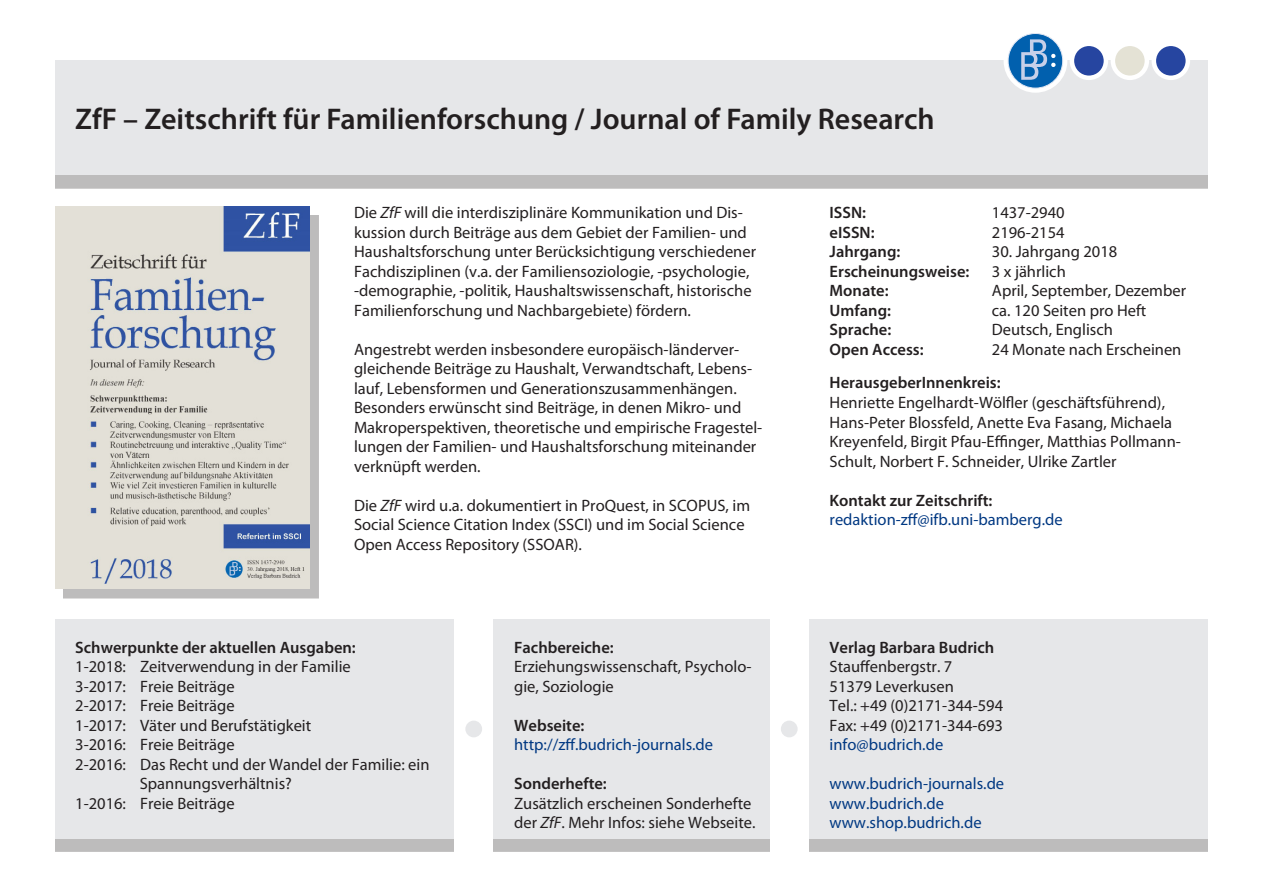
<style>
.page{position:relative;width:1263px;height:893px;background:#fff}
.page>*{position:absolute;margin:0;border:0;box-sizing:border-box;transform-origin:0 0}
.bibliografie{font:600 30px "Myriad Pro";color:#231f20}
.t1{font:16.5px/19.5px "Myriad Pro";color:#231f20}
.fließtext{font:600 16.5px "Myriad Pro";color:#231f20}
.t2{font:16.5px "Myriad Pro";color:#003882}
.s1{font-style:italic}
</style>
<div class="page">
<div style="left:0;top:73px;width:1263px;height:115px;background:#bdbcbc"></div>
<div style="left:0;top:60px;width:1263px;height:115px;background:#e6e7e9"></div>
<div style="left:63px;top:215px;width:255px;height:383px;background:#231f20;opacity:.3"></div>
<img style="left:55px;top:206px;width:254px;height:383px">
<div style="left:1113px;top:44px;width:34px;height:34px;background:#e4e2d5;border-radius:50%"></div>
<div style="left:1110px;top:42px;width:39px;height:38px;border:4px solid #fff;border-radius:50%"></div>
<svg style="left:1072px;top:44px;width:34px;height:34px"></svg>
<div style="left:1070px;top:42px;width:38px;height:38px;border:4px solid #fff;border-radius:50%"></div>
<div style="left:54px;top:632px;width:1155px;height:220px;background:#bdbcbc"></div>
<div style="left:54px;top:619px;width:1155px;height:220px;background:#e6e7e9"></div>
<svg style="left:1154px;top:44px;width:34px;height:34px"></svg>
<div style="left:1151px;top:42px;width:39px;height:38px;border:4px solid #fff;border-radius:50%"></div>
<div style="left:770px;top:589px;width:38px;height:304px;background:#fff"></div>
<div style="left:455px;top:589px;width:38px;height:304px;background:#fff"></div>
<div style="left:0;top:0;width:54px;height:893px;background:#fff"></div>
<div style="left:1003px;top:29px;width:64px;height:64px;background:#fff;border-radius:50%"></div>
<div style="left:1209px;top:0;width:54px;height:893px;background:#fff"></div>
<div style="left:1008px;top:33px;width:55px;height:55px;background:#0160ae;border-radius:50%"></div>
<div style="left:1008px;top:33px;width:55px;height:55px;border:1px solid #e0e6f3;border-radius:50%"></div>
<svg style="left:1021px;top:39px;width:34px;height:41px"></svg>
<div style="left:465px;top:721px;width:17px;height:16px;background:#e6e7e9;border-radius:50%"></div>
<div style="left:781px;top:721px;width:17px;height:16px;background:#e6e7e9;border-radius:50%"></div>
<p class="bibliografie" style="left:75px;top:100px;width:861px">ZfF – Zeitschrift für Familienforschung / Journal of Family Research</p>
<p class="t1" style="left:354px;top:203px;width:404px">Die <span class="s1">ZfF</span> will die interdisziplinäre Kommunikation und Dis&shy;kussion durch Beiträge aus dem Gebiet der Familien- und Haushaltsforschung unter Berücksichtigung verschiedener Fachdisziplinen (v.a. der Familiensoziologie, -psychologie, -demographie, -politik, Haushaltswissenschaft, historische Familienforschung und Nachbargebiete) fördern.</p>
<p class="t1" style="left:354px;top:339px;width:410px">Angestrebt werden insbesondere europäisch-länderver&shy;gleichende Beiträge zu Haushalt, Verwandtschaft, Lebens&shy;lauf, Lebensformen und Generationszusammenhängen.<br>Besonders erwünscht sind Beiträge, in denen Mikro- und Makroperspektiven, theoretische und empirische Fragestel&shy;lungen der Familien- und Haushaltsforschung miteinander verknüpft werden.</p>
<p class="t1" style="left:354px;top:495px;width:398px">Die <span class="s1">ZfF</span> wird u.a. dokumentiert in ProQuest, in SCOPUS, im<br>Social Science Citation Index (SSCI) und im Social Science<br>Open Access Repository (SSOAR).</p>
<p class="fließtext" style="left:75px;top:637px;width:282px">Schwerpunkte der aktuellen Ausgaben:</p>
<p class="t1" style="left:75px;top:657px;width:277px">1-2018: Zeitverwendung in der Familie</p>
<p class="t1" style="left:75px;top:676px;width:161px">3-2017: Freie Beiträge</p>
<p class="t1" style="left:75px;top:696px;width:161px">2-2017: Freie Beiträge</p>
<p class="t1" style="left:75px;top:715px;width:237px">1-2017: Väter und Berufstätigkeit</p>
<p class="t1" style="left:75px;top:735px;width:161px">3-2016: Freie Beiträge</p>
<p class="t1" style="left:140px;top:754px;width:291px;text-indent:-64px">2-2016: Das Recht und der Wandel der Familie: ein<br>Spannungsverhältnis?</p>
<p class="t1" style="left:75px;top:793px;width:161px">1-2016: Freie Beiträge</p>
<p class="fließtext" style="left:514px;top:637px;width:101px">Fachbereiche:</p>
<p class="t1" style="left:514px;top:657px;width:239px">Erziehungswissenschaft, Psycholo&shy;gie, Soziologie</p>
<p class="fließtext" style="left:514px;top:715px;width:72px">Webseite:</p>
<p class="t2" style="left:514px;top:734px;width:201px">http://zff.budrich-journals.de</p>
<p class="fließtext" style="left:514px;top:773px;width:94px">Sonderhefte:</p>
<p class="t1" style="left:514px;top:793px;width:243px">Zusätzlich erscheinen Sonderhefte der <span class="s1">ZfF</span>. Mehr Infos: siehe Webseite.</p>
<p class="fließtext" style="left:830px;top:202px;width:38px">ISSN:</p>
<p class="fließtext" style="left:830px;top:222px;width:47px">eISSN:</p>
<p class="fließtext" style="left:830px;top:241px;width:72px">Jahrgang:</p>
<p class="fließtext" style="left:830px;top:261px;width:141px">Erscheinungsweise:</p>
<p class="fließtext" style="left:830px;top:280px;width:60px">Monate:</p>
<p class="fließtext" style="left:830px;top:300px;width:63px">Umfang:</p>
<p class="fließtext" style="left:830px;top:319px;width:63px">Sprache:</p>
<p class="fließtext" style="left:830px;top:339px;width:96px">Open Access:</p>
<p class="t1" style="left:992px;top:203px;width:74px">1437-2940</p>
<p class="t1" style="left:992px;top:222px;width:74px">2196-2154</p>
<p class="t1" style="left:992px;top:242px;width:127px">30. Jahrgang 2018</p>
<p class="t1" style="left:992px;top:261px;width:75px">3 x jährlich</p>
<p class="t1" style="left:992px;top:281px;width:196px">April, September, Dezember</p>
<p class="t1" style="left:992px;top:300px;width:156px">ca. 120 Seiten pro Heft</p>
<p class="t1" style="left:992px;top:320px;width:123px">Deutsch, Englisch</p>
<p class="t1" style="left:992px;top:339px;width:191px">24 Monate nach Erscheinen</p>
<p class="fließtext" style="left:830px;top:372px;width:173px">HerausgeberInnenkreis:</p>
<p class="t1" style="left:830px;top:392px;width:337px">Henriette Engelhardt-Wölfler (geschäftsführend),</p>
<p class="t1" style="left:830px;top:412px;width:344px">Hans-Peter Blossfeld, Anette Eva Fasang, Michaela</p>
<p class="t1" style="left:830px;top:431px;width:353px">Kreyenfeld, Birgit Pfau-Effinger, Matthias Pollmann-<br>Schult, Norbert F. Schneider, Ulrike Zartler</p>
<p class="fließtext" style="left:830px;top:489px;width:164px">Kontakt zur Zeitschrift:</p>
<p class="t2" style="left:830px;top:509px;width:235px">redaktion-zff@ifb.uni-bamberg.de</p>
<p class="fließtext" style="left:830px;top:637px;width:166px">Verlag Barbara Budrich</p>
<p class="t1" style="left:830px;top:657px;width:124px">Stauffenbergstr. 7</p>
<p class="t1" style="left:830px;top:676px;width:126px">51379 Leverkusen</p>
<p class="t1" style="left:830px;top:696px;width:175px">Tel.: +49 (0)2171-344-594</p>
<p class="t1" style="left:830px;top:715px;width:175px">Fax: +49 (0)2171-344-693</p>
<p class="t2" style="left:830px;top:734px;width:115px">info@budrich.de</p>
<p class="t2" style="left:830px;top:773px;width:176px">www.budrich-journals.de</p>
<p class="t2" style="left:830px;top:793px;width:116px">www.budrich.de</p>
<p class="t2" style="left:830px;top:812px;width:153px">www.shop.budrich.de</p>
</div>
